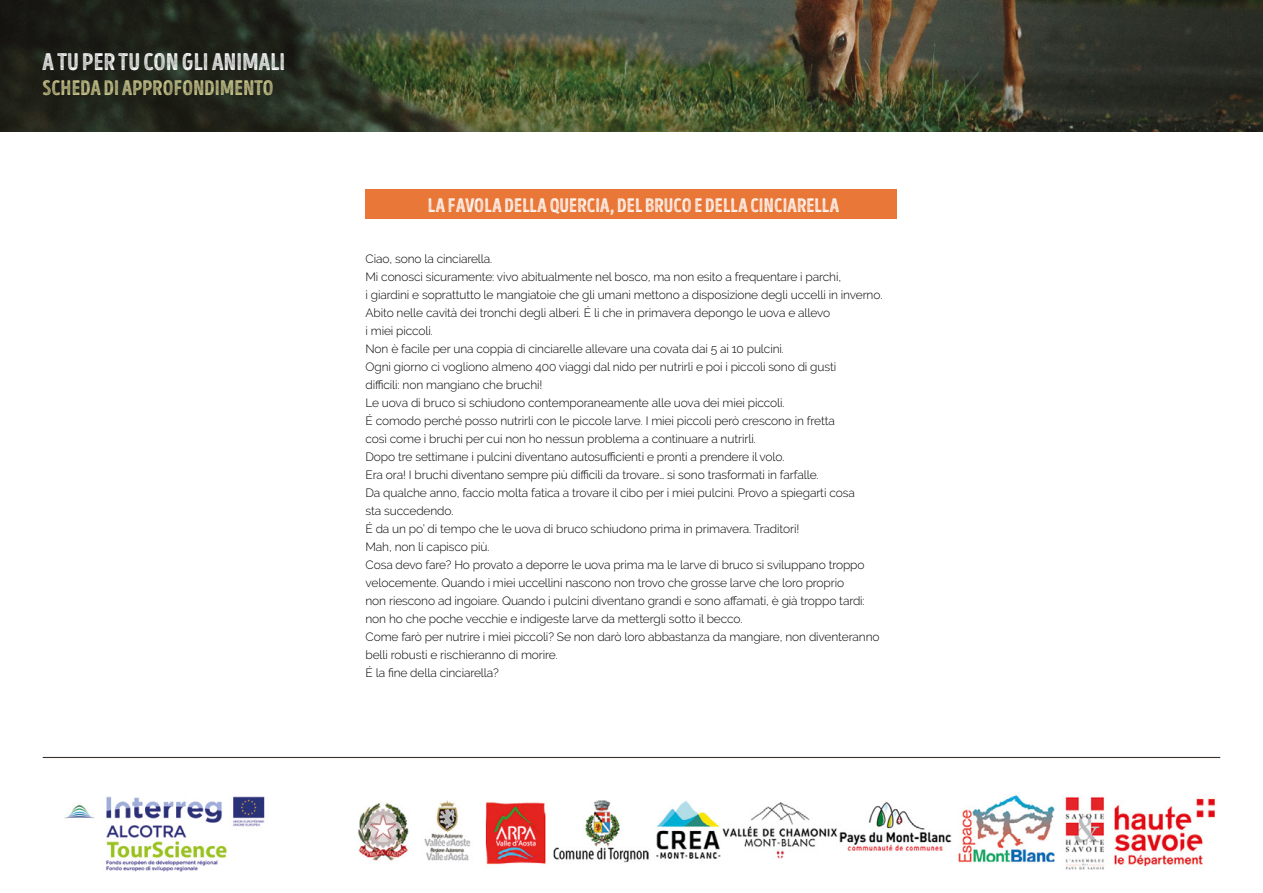
<style>
.page{position:relative;width:1263px;height:893px;background:#fff}
.page>*{position:absolute;margin:0;border:0;box-sizing:border-box;transform-origin:0 0}
.t1{font:24px "Intro Head HUC L Base";letter-spacing:.01em;color:#fff}
.t2{font:21px "Intro Head HUC L Base";letter-spacing:.01em;color:#cfca8f}
.t3{font:19.5px "Intro Head HUC L Base";letter-spacing:.01em;color:#fff}
.t4{font:300 12px/18px "Raleway";letter-spacing:-.01em;color:#000}
</style>
<div class="page">
<img style="left:0;top:0;width:1263px;height:132px">
<div style="left:365px;top:190px;width:532px;height:29px;background:#e97738"></div>
<img style="left:358px;top:795px;width:857px;height:75px">
<img style="left:64px;top:797px;width:201px;height:75px">
<hr style="left:43px;top:757px;width:1177px;height:1px;background:#3d332d">
<h1 class="t1" style="left:43px;top:47px;width:244px">A TU PER TU CON GLI ANIMALI</h1>
<h2 class="t2" style="left:43px;top:75px;width:232px">SCHEDA DI APPROFONDIMENTO</h2>
<h3 class="t3" style="left:428px;top:193px;width:413px">LA FAVOLA DELLA QUERCIA, DEL BRUCO E DELLA CINCIARELLA</h3>
<p class="t4" style="left:365px;top:249px;width:518px">Ciao, sono la cinciarella.<br>Mi conosci sicuramente: vivo abitualmente nel bosco, ma non esito a frequentare i parchi,<br>i giardini e soprattutto le mangiatoie che gli umani mettono a disposizione degli uccelli in inverno.<br>Abito nelle cavità dei tronchi degli alberi. É li che in primavera depongo le uova e allevo<br>i miei piccoli.<br>Non è facile per una coppia di cinciarelle allevare una covata dai 5 ai 10 pulcini.<br>Ogni giorno ci vogliono almeno 400 viaggi dal nido per nutrirli e poi i piccoli sono di gusti<br>difficili: non mangiano che bruchi!<br>Le uova di bruco si schiudono contemporaneamente alle uova dei miei piccoli.<br>É comodo perché posso nutrirli con le piccole larve. I miei piccoli però crescono in fretta<br>così come i bruchi per cui non ho nessun problema a continuare a nutrirli.<br>Dopo tre settimane i pulcini diventano autosufficienti e pronti a prendere il volo.<br>Era ora! I bruchi diventano sempre più difficili da trovare… si sono trasformati in farfalle.<br>Da qualche anno, faccio molta fatica a trovare il cibo per i miei pulcini. Provo a spiegarti cosa<br>sta succedendo.<br>É da un po’ di tempo che le uova di bruco schiudono prima in primavera. Traditori!<br>Mah, non li capisco più.<br>Cosa devo fare? Ho provato a deporre le uova prima ma le larve di bruco si sviluppano troppo velocemente. Quando i miei uccellini nascono non trovo che grosse larve che loro proprio<br>non riescono ad ingoiare. Quando i pulcini diventano grandi e sono affamati, è già troppo tardi: non ho che poche vecchie e indigeste larve da mettergli sotto il becco.<br>Come farò per nutrire i miei piccoli? Se non darò loro abbastanza da mangiare, non diventeranno belli robusti e rischieranno di morire.<br>É la fine della cinciarella?</p>
</div>
